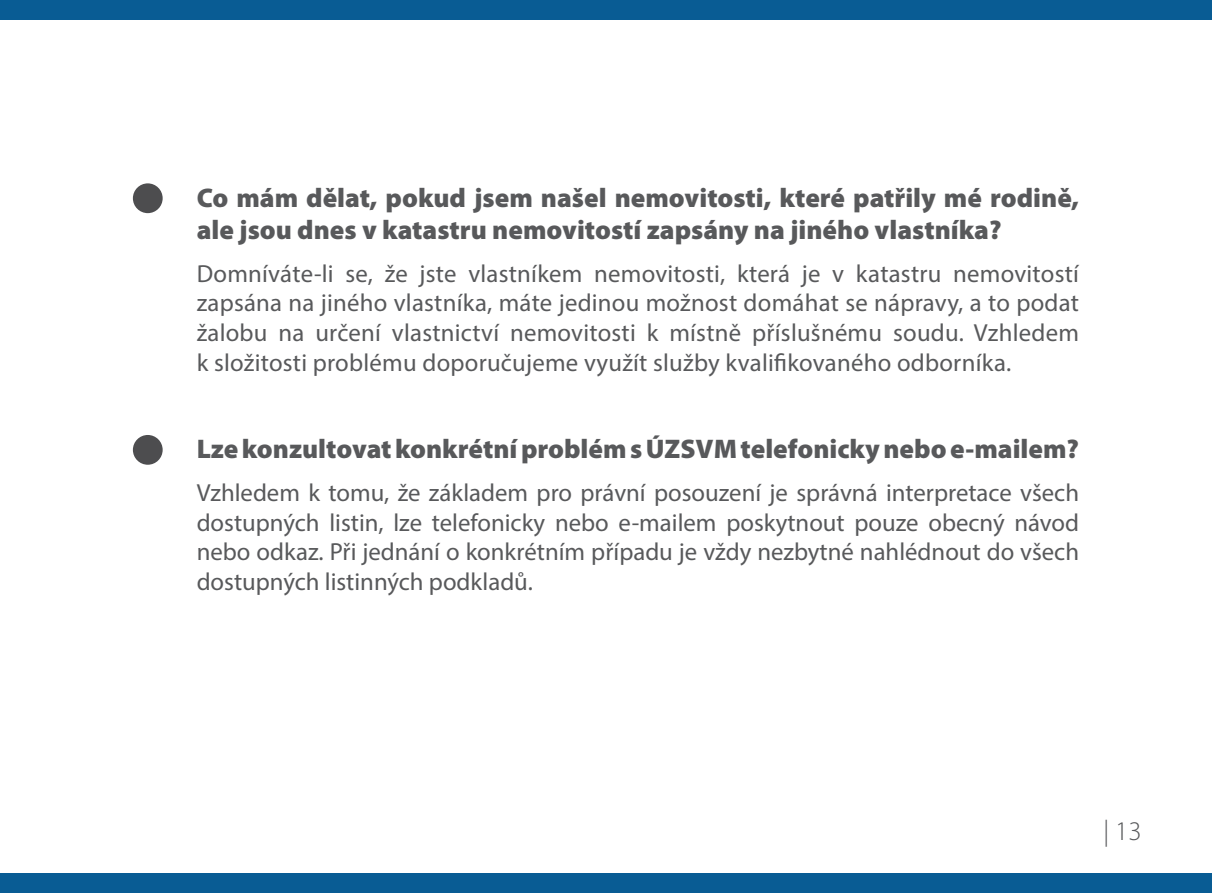
<style>
.page{position:relative;width:1212px;height:893px;background:#fff}
.page>*{position:absolute;margin:0;border:0;box-sizing:border-box;transform-origin:0 0}
.t1{font:900 27px/32.4px "Myriad Pro";color:#58595b}
.t2{font:300 27px "Myriad Pro";color:#58595b}
.t3{font:24.75px/29.7px "Myriad Pro";letter-spacing:.005em;color:#58595b;text-align:justify}
</style>
<div class="page">
<div style="left:0;top:874px;width:1212px;height:19px;background:#095c94"></div>
<div style="left:0;top:0;width:1212px;height:19px;background:#095c94"></div>
<div style="left:133px;top:183px;width:30px;height:30px;background:#4d4d4f;border-radius:50%"></div>
<div style="left:133px;top:435px;width:30px;height:30px;background:#4d4d4f;border-radius:50%"></div>
<p class="t1" style="left:197px;top:180px;width:884px">Co mám dělat, pokud jsem našel nemovitosti, které patřily mé rodině, ale jsou dnes v katastru nemovitostí zapsány na jiného vlastníka?</p>
<p class="t3" style="left:197px;top:258px;width:884px">Domníváte-li se, že jste vlastníkem nemovitosti, která je v katastru nemovitostí zapsána na jiného vlastníka, máte jedinou možnost domáhat se nápravy, a to podat žalobu na určení vlastnictví nemovitosti k místně příslušnému soudu. Vzhledem k složitosti problému doporučujeme využít služby kvalifikovaného odborníka.</p>
<p class="t1" style="left:197px;top:432px;width:884px">Lze konzultovat konkrétní problém s ÚZSVM telefonicky nebo e-mailem?</p>
<p class="t3" style="left:197px;top:477px;width:884px">Vzhledem k tomu, že základem pro právní posouzení je správná interpretace všech dostupných listin, lze telefonicky nebo e-mailem poskytnout pouze obecný návod nebo odkaz. Při jednání o konkrétním případu je vždy nezbytné nahlédnout do všech dostupných listinných podkladů.</p>
<p class="t2" style="left:1103px;top:815px;width:39px">| 13</p>
</div>
